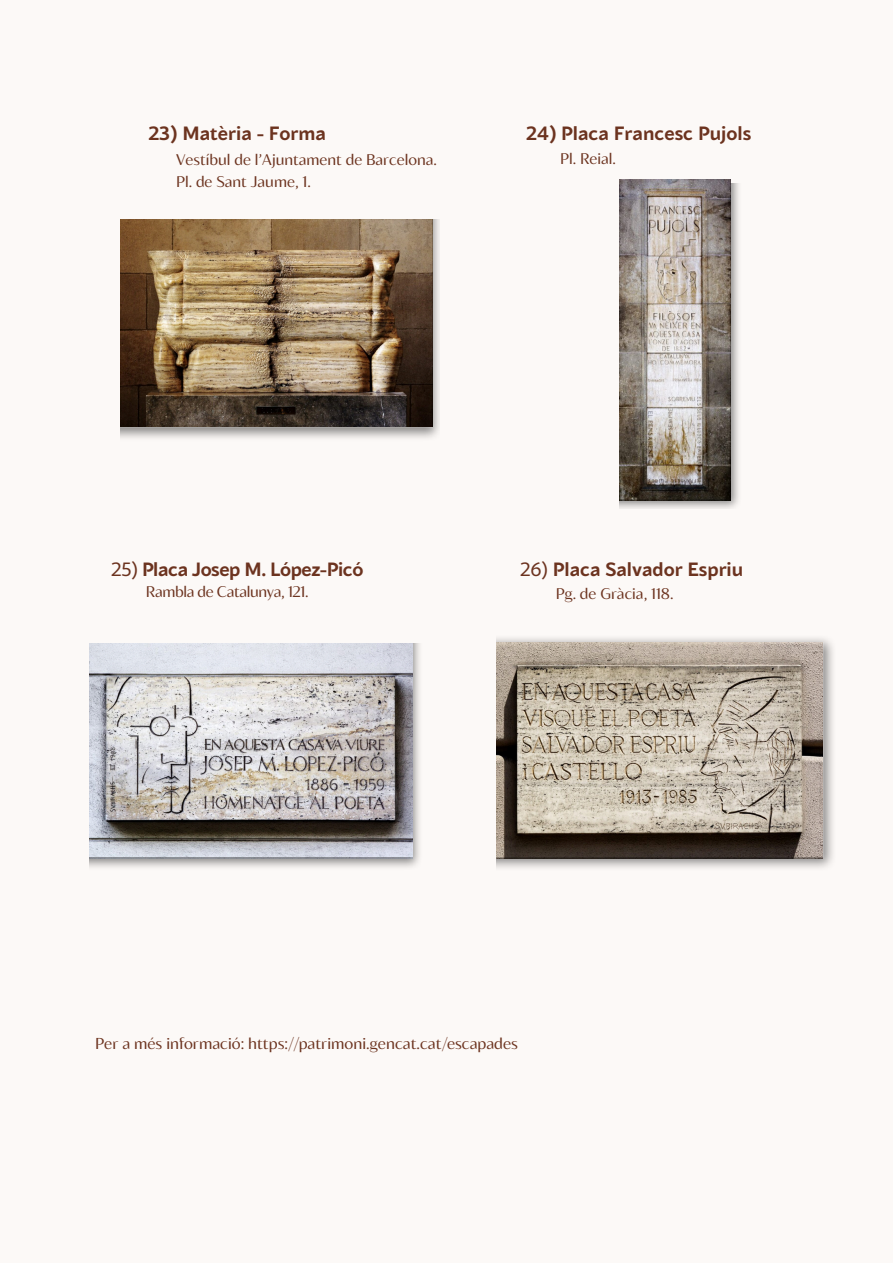
<style>
.page{position:relative;width:893px;height:1263px;background:#fcf9f7}
.page>*{position:absolute;margin:0;border:0;box-sizing:border-box;transform-origin:0 0}
.t1{font:700 19.12px "Blacker Sans Pro";color:#6c331f}
.t2{font:700 19.12px "Blacker Sans Pro";letter-spacing:-.02em;color:#6c331f}
.t3{font:15.75px "Blacker Sans Text";color:#6c331f}
.t4{font:15.38px/21.4px "Blacker Sans Text";color:#6c331f}
.t5{font:15.38px "Blacker Sans Text";letter-spacing:-.02em;color:#6c331f}
.s1{font-weight:400}
</style>
<div class="page">
<img style="left:120px;top:219px;width:319px;height:219px">
<img style="left:620px;top:183px;width:119px;height:325px">
<img style="left:497px;top:638px;width:336px;height:230px">
<img style="left:89px;top:643px;width:331px;height:225px">
<h2 class="t1" style="left:148px;top:122px;width:179px">23) Matèria - Forma</h2>
<p class="t1" style="left:526px;top:122px;width:227px">24) Placa Francesc Pujols</p>
<p class="t4" style="left:176px;top:149px;width:262px">Vestíbul de l’Ajuntament de Barcelona.<br>Pl. de Sant Jaume, 1.</p>
<p class="t4" style="left:560px;top:147px;width:57px">Pl. Reial.</p>
<h1 class="t2" style="left:111px;top:558px;width:254px"><span class="s1">25)</span> Placa Josep M. López-Picó</h1>
<p class="t5" style="left:146px;top:582px;width:164px">Rambla de Catalunya, 121.</p>
<p class="t1" style="left:520px;top:557px;width:225px"><span class="s1">26)</span> Placa Salvador Espriu</p>
<p class="t4" style="left:556px;top:582px;width:119px">Pg. de Gràcia, 118.</p>
<h1 class="t3" style="left:95px;top:1033px;width:424px">Per a més informació: https://patrimoni.gencat.cat/escapades</h1>
</div>
